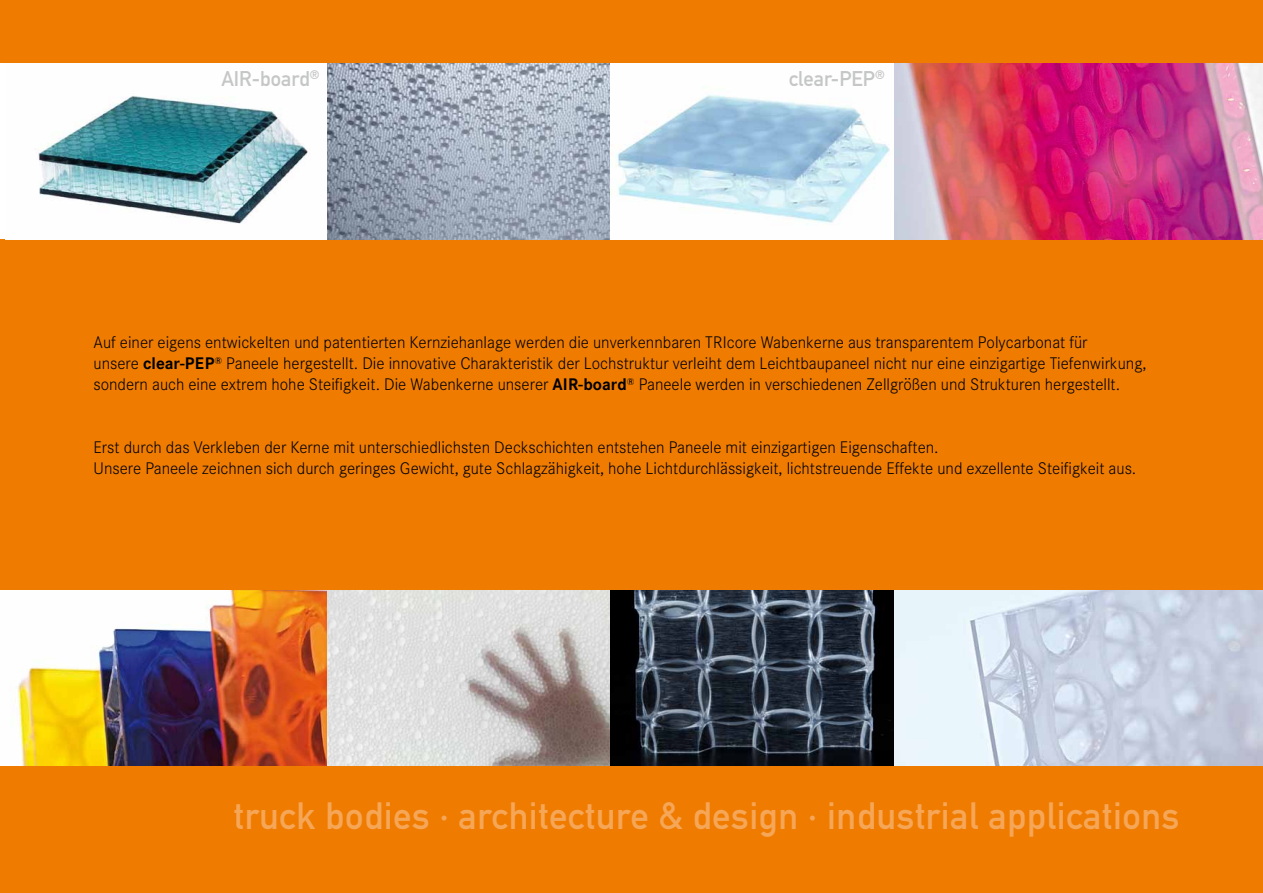
<style>
.page{position:relative;width:1263px;height:893px;background:#ef7c00}
.page>*{position:absolute;margin:0;border:0;box-sizing:border-box;transform-origin:0 0}
.t1{font:37.5px "DIN Mittelschrift";letter-spacing:.015em;color:#f6a657}
.t2{font:21px "DIN Mittelschrift";color:#c5c6c6}
.t3{font:300 16.5px/21px "Corporate SBQ";color:#000}
.s1{font-weight:700}
</style>
<div class="page">
<img style="left:326px;top:64px;width:284px;height:175px">
<img style="left:326px;top:590px;width:937px;height:175px">
<svg style="left:0;top:64px;width:326px;height:175px;fill:#fefefe"></svg>
<svg style="left:610px;top:64px;width:284px;height:175px"></svg>
<img style="left:894px;top:64px;width:369px;height:175px">
<img style="left:0;top:590px;width:326px;height:175px">
<p class="t2" style="left:221px;top:67px;width:99px">AIR-board<sup>®</sup></p>
<p class="t2" style="left:789px;top:67px;width:97px">clear-PEP<sup>®</sup></p>
<p class="t3" style="left:94px;top:332px;width:1054px">Auf einer eigens entwickelten und patentierten Kernziehanlage werden die unverkennbaren TRIcore Wabenkerne aus transparentem Polycarbonat für<br>unsere <span class="s1">clear-PEP</span><sup>®</sup> Paneele hergestellt. Die innovative Charakteristik der Lochstruktur verleiht dem Leichtbaupaneel nicht nur eine einzigartige Tiefenwirkung, sondern auch eine extrem hohe Steifigkeit. Die Wabenkerne unserer <span class="s1">AIR-board</span><sup>®</sup> Paneele werden in verschiedenen Zellgrößen und Strukturen hergestellt.</p>
<p class="t3" style="left:94px;top:437px;width:1044px">Erst durch das Verkleben der Kerne mit unterschiedlichsten Deckschichten entstehen Paneele mit einzigartigen Eigenschaften.<br>Unsere Paneele zeichnen sich durch geringes Gewicht, gute Schlagzähigkeit, hohe Lichtdurchlässigkeit, lichtstreuende Effekte und exzellente Steifigkeit aus.</p>
<h1 class="t1" style="left:234px;top:794px;width:947px">truck bodies · architecture &amp; design · industrial applications</h1>
</div>
